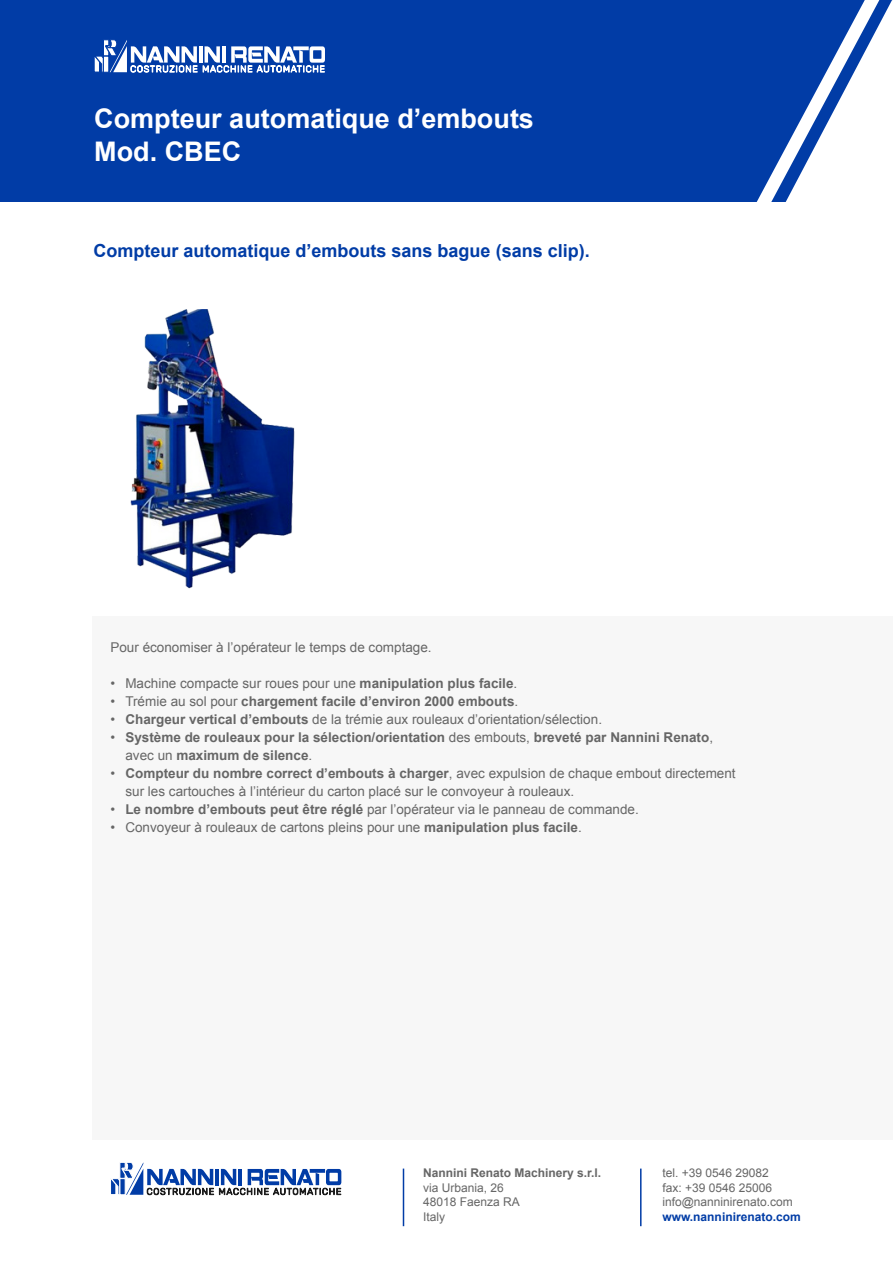
<style>
.page{position:relative;width:893px;height:1263px;background:#fff}
.page>*{position:absolute;margin:0;border:0;box-sizing:border-box;transform-origin:0 0}
.t1{font:700 27px "Arial";color:#fff}
.t2{font:700 18px "Arial";color:#013ca6}
.Stile_di_paragrafo_1{font:13.5px "Arial";color:#666}
.Stile_di_paragrafo_1-2{font:700 13.5px "Arial";color:#666}
.t3{font:12px "Arial";color:#666}
.t4{font:700 12px "Arial";color:#666}
.t5{font:700 12px "Arial";color:#013ca6}
.s1{font-weight:700}
.s2{font-weight:400}
</style>
<div class="page">
<div style="left:0;top:0;width:892px;height:202px;background:#013ca6"></div>
<svg style="left:756px;top:0;width:136px;height:202px"></svg>
<svg style="left:94px;top:40px;width:103px;height:33px"></svg>
<hr style="left:199px;top:46px;width:3px;height:17px;background:#fff">
<svg style="left:203px;top:46px;width:122px;height:27px"></svg>
<div style="left:93px;top:617px;width:799px;height:523px;background:#f7f7f7"></div>
<img style="left:130px;top:309px;width:165px;height:280px">
<svg style="left:111px;top:1162px;width:230px;height:34px"></svg>
<hr style="left:403px;top:1169px;width:1px;height:57px;background:#013ca6">
<hr style="left:640px;top:1169px;width:1px;height:57px;background:#013ca6">
<p class="t1" style="left:94px;top:101px;width:441px">Compteur automatique d’embouts</p>
<p class="t1" style="left:94px;top:133px;width:148px">Mod. CBEC</p>
<p class="t2" style="left:93px;top:238px;width:498px">Compteur automatique d’embouts sans bague (sans clip).</p>
<p class="Stile_di_paragrafo_1" style="left:110px;top:638px;width:323px">Pour économiser à l’opérateur le temps de comptage.</p>
<p class="Stile_di_paragrafo_1" style="left:110px;top:674px;width:408px">• Machine compacte sur roues pour une <span class="s1">manipulation plus facile</span>.</p>
<p class="Stile_di_paragrafo_1-2" style="left:110px;top:692px;width:409px"><span class="s2">• Trémie au sol pour</span> chargement facile d’environ 2000 embouts<span class="s2">.</span></p>
<p class="Stile_di_paragrafo_1" style="left:110px;top:710px;width:493px">• <span class="s1">Chargeur vertical d’embouts</span> de la trémie aux rouleaux d’orientation/sélection.</p>
<p class="Stile_di_paragrafo_1-2" style="left:110px;top:728px;width:604px"><span class="s2">•</span> Système de rouleaux pour la sélection/orientation <span class="s2">des embouts,</span> breveté par Nannini Renato<span class="s2">,</span></p>
<p class="Stile_di_paragrafo_1-2" style="left:125px;top:746px;width:188px"><span class="s2">avec un</span> maximum de silence<span class="s2">.</span></p>
<p class="Stile_di_paragrafo_1" style="left:110px;top:764px;width:626px">• <span class="s1">Compteur du nombre correct d’embouts à charger</span>, avec expulsion de chaque embout directement</p>
<p class="Stile_di_paragrafo_1" style="left:125px;top:782px;width:450px">sur les cartouches à l’intérieur du carton placé sur le convoyeur à rouleaux.</p>
<p class="Stile_di_paragrafo_1" style="left:110px;top:800px;width:530px">• <span class="s1">Le nombre d’embouts peut être réglé</span> par l’opérateur via le panneau de commande.</p>
<p class="Stile_di_paragrafo_1" style="left:110px;top:818px;width:473px">• Convoyeur à rouleaux de cartons pleins pour une <span class="s1">manipulation plus facile</span>.</p>
<p class="t4" style="left:423px;top:1165px;width:180px">Nannini Renato Machinery s.r.l.</p>
<p class="t3" style="left:423px;top:1180px;width:82px">via Urbania, 26</p>
<p class="t3" style="left:423px;top:1194px;width:98px">48018 Faenza RA</p>
<p class="t3" style="left:423px;top:1208px;width:24px">Italy</p>
<p class="t3" style="left:662px;top:1165px;width:108px">tel. +39 0546 29082</p>
<p class="t3" style="left:662px;top:1180px;width:111px">fax: +39 0546 25006</p>
<p class="t3" style="left:662px;top:1194px;width:132px">info@nanninirenato.com</p>
<p class="t5" style="left:662px;top:1208px;width:140px">www.nanninirenato.com</p>
</div>
